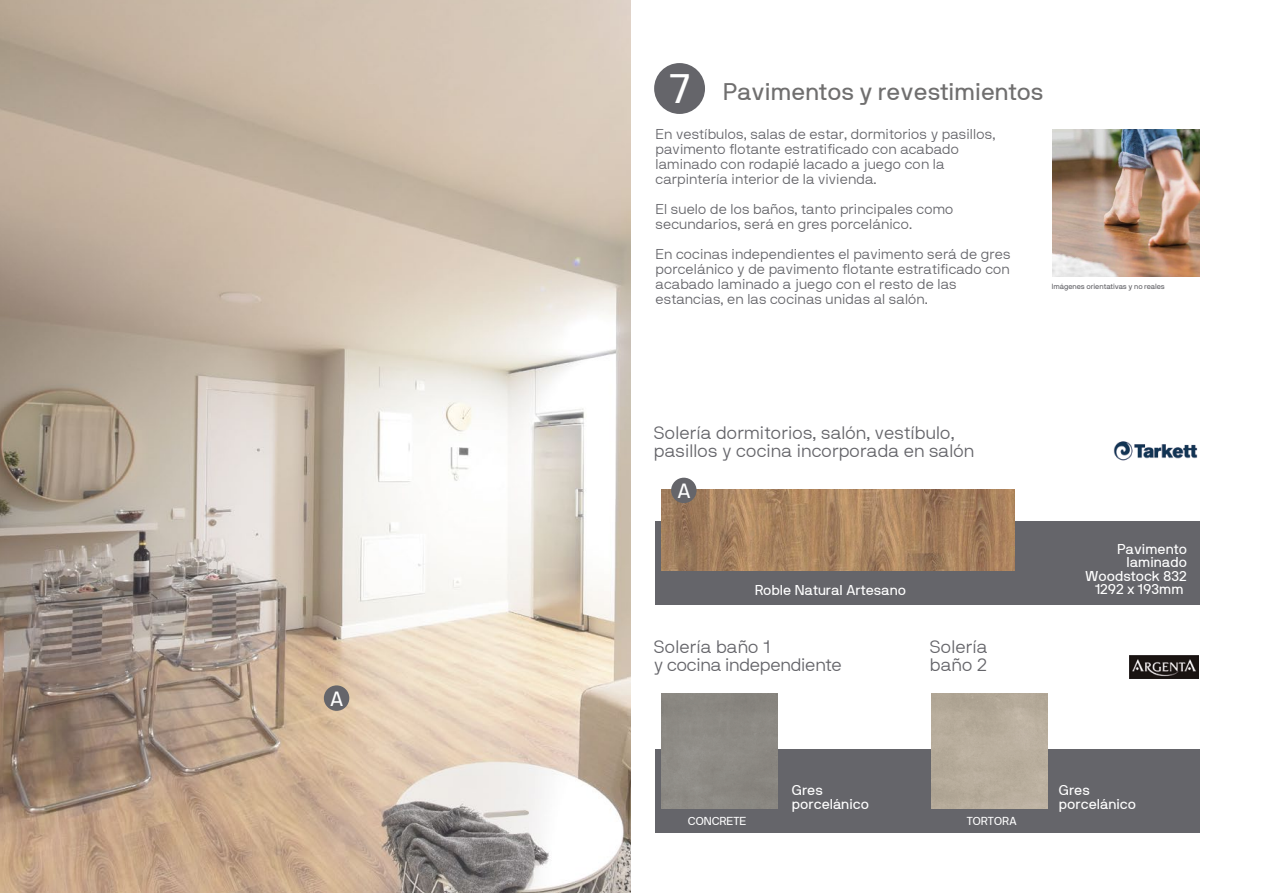
<style>
.page{position:relative;width:1263px;height:893px;background:#fff}
.page>*{position:absolute;margin:0;border:0;box-sizing:border-box;transform-origin:0 0}
.t1{font:24px "NB International Regular Webfont";color:#706f6f}
.t2{font:20.55px "NB International Regular Webfont";color:#fff}
.t3{font:18px/18px "NB International Light Webfont";color:#65656a}
.t4{font:18px/18px "NB International Light Webfont";letter-spacing:-.02em;color:#65656a}
.t5{font:14.25px/15px "NB International Light Webfont";color:#65656a}
.t6{font:14.25px/13.5px "NB International Regular Webfont";color:#fff}
.t7{font:11.55px "NB International Regular Webfont";color:#fff}
.t8{font:7.5px "NB International Pro";color:#65656a}
.s1{font-size:41.1px;color:#fff}
</style>
<div class="page">
<div style="left:655px;top:749px;width:544px;height:83px;background:#65656a"></div>
<div style="left:662px;top:694px;width:116px;height:115px;background:#8c8983"></div>
<img style="left:0;top:0;width:631px;height:893px">
<div style="left:654px;top:63px;width:51px;height:51px;background:#65656a;border-radius:50%"></div>
<div style="left:324px;top:685px;width:25px;height:26px;background:#65656a;border-radius:50%"></div>
<img style="left:932px;top:694px;width:116px;height:115px">
<div style="left:612px;top:854px;width:140px;height:39px;background:#fff"></div>
<img style="left:1052px;top:129px;width:147px;height:147px">
<div style="left:655px;top:521px;width:544px;height:83px;background:#65656a"></div>
<img style="left:662px;top:490px;width:353px;height:81px">
<div style="left:671px;top:478px;width:25px;height:25px;background:#65656a;border-radius:50%"></div>
<img style="left:1113px;top:441px;width:85px;height:20px">
<img style="left:1129px;top:655px;width:69px;height:23px">
<h2 class="t2" style="left:330px;top:687px;width:15px">A</h2>
<h1 class="t1" style="left:669px;top:78px;width:375px"><span class="s1">7</span> Pavimentos y revestimientos</h1>
<p class="t5" style="left:656px;top:127px;width:341px">En vestíbulos, salas de estar, dormitorios y pasillos, pavimento flotante estratificado con acabado laminado con rodapié lacado a juego con la carpintería interior de la vivienda.</p>
<p class="t5" style="left:656px;top:202px;width:300px">El suelo de los baños, tanto principales como secundarios, será en gres porcelánico.</p>
<p class="t5" style="left:656px;top:247px;width:356px">En cocinas independientes el pavimento será de gres porcelánico y de pavimento flotante estratificado con acabado laminado a juego con el resto de las estancias, en las cocinas unidas al salón.</p>
<p class="t8" style="left:1052px;top:282px;width:115px">Imágenes orientativas y no reales</p>
<p class="t3" style="left:654px;top:424px;width:322px">Solería dormitorios, salón, vestíbulo, pasillos y cocina incorporada en salón</p>
<h2 class="t2" style="left:677px;top:479px;width:15px">A</h2>
<p class="t6" style="left:1085px;top:542px;width:103px;text-align:right">Pavimento laminado<br>Woodstock 832</p>
<p class="t6" style="left:755px;top:583px;width:153px">Roble Natural Artesano</p>
<p class="t6" style="left:1095px;top:582px;width:90px">1292 x 193mm</p>
<p class="t4" style="left:654px;top:638px;width:189px">Solería baño 1<br>y cocina independiente</p>
<p class="t3" style="left:930px;top:638px;width:59px">Solería baño 2</p>
<p class="t6" style="left:792px;top:784px;width:79px">Gres porcelánico</p>
<p class="t7" style="left:688px;top:814px;width:60px">CONCRETE</p>
<p class="t7" style="left:967px;top:814px;width:52px">TORTORA</p>
<p class="t6" style="left:1059px;top:784px;width:79px">Gres porcelánico</p>
</div>
